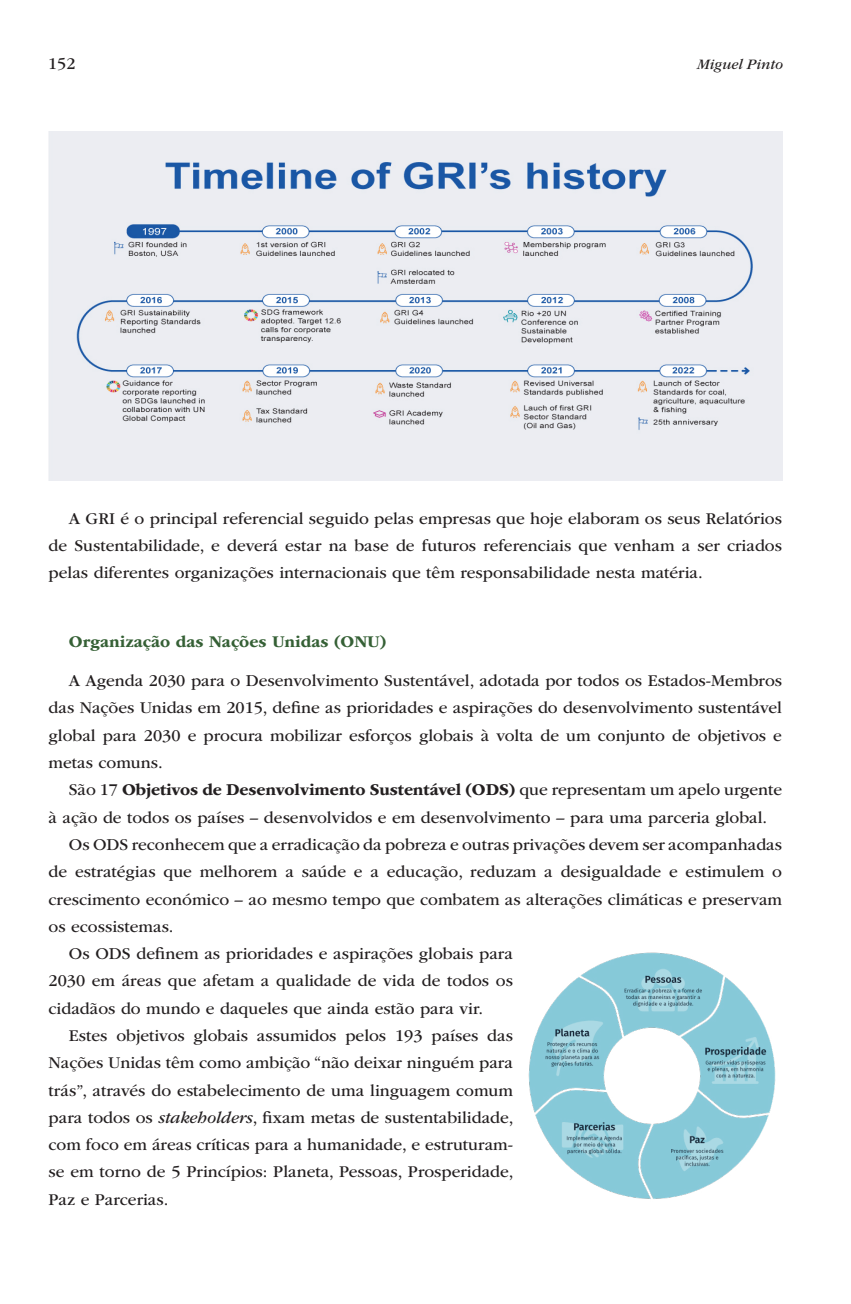
<style>
.page{position:relative;width:851px;height:1304px;background:#fff}
.page>*{position:absolute;margin:0;border:0;box-sizing:border-box;transform-origin:0 0}
.t1{font:17.2px/27.2px "ITC Garamond Std";color:#231f20;text-align:justify}
.t2{font:700 17.2px "ITC Garamond Std";letter-spacing:-.005em;color:#231f20}
.t3{font:700 17.2px "ITC Garamond Std";color:#356035}
.t4{font:17px "ITC Garamond Std";color:#231f20}
.t5{font:italic 15px "ITC Garamond Std";color:#231f20}
.s1{font-weight:400}
.s2{font-style:italic}
</style>
<div class="page">
<img style="left:49px;top:132px;width:733px;height:348px">
<img style="left:528px;top:952px;width:248px;height:247px">
<p class="t4" style="left:48px;top:54px;width:29px">152</p>
<p class="t5" style="left:697px;top:56px;width:87px">Miguel Pinto</p>
<p class="t1" style="left:49px;top:505px;width:734px;text-indent:20px">A GRI é o principal referencial seguido pelas empresas que hoje elaboram os seus Relatórios de Sustentabilidade, e deverá estar na base de futuros referenciais que venham a ser criados pelas diferentes organizações internacionais que têm responsabilidade nesta matéria.</p>
<p class="t3" style="left:69px;top:632px;width:319px">Organização das Nações Unidas (ONU)</p>
<p class="t1" style="left:49px;top:667px;width:735px;text-indent:20px">A Agenda 2030 para o Desenvolvimento Sustentável, adotada por todos os Estados-Membros das Nações Unidas em 2015, define as prioridades e aspirações do desenvolvimento sustentável global para 2030 e procura mobilizar esforços globais à volta de um conjunto de objetivos e metas comuns.</p>
<p class="t2" style="left:69px;top:780px;width:714px"><span class="s1">São 17</span> Objetivos de Desenvolvimento Sustentável (ODS) <span class="s1">que representam um apelo urgente</span></p>
<p class="t1" style="left:49px;top:804px;width:720px">à ação de todos os países – desenvolvidos e em desenvolvimento – para uma parceria global.</p>
<p class="t1" style="left:69px;top:831px;width:714px">Os ODS reconhecem que a erradicação da pobreza e outras privações devem ser acompanhadas</p>
<p class="t1" style="left:49px;top:858px;width:734px">de estratégias que melhorem a saúde e a educação, reduzam a desigualdade e estimulem o</p>
<p class="t1" style="left:49px;top:886px;width:734px">crescimento económico – ao mesmo tempo que combatem as alterações climáticas e preservam</p>
<p class="t1" style="left:49px;top:913px;width:126px">os ecossistemas.</p>
<p class="t1" style="left:69px;top:940px;width:445px">Os ODS definem as prioridades e aspirações globais para</p>
<p class="t1" style="left:49px;top:968px;width:466px">2030 em áreas que afetam a qualidade de vida de todos os</p>
<p class="t1" style="left:49px;top:995px;width:436px">cidadãos do mundo e daqueles que ainda estão para vir.</p>
<p class="t1" style="left:69px;top:1022px;width:445px">Estes objetivos globais assumidos pelos 193 países das</p>
<p class="t1" style="left:49px;top:1049px;width:466px">Nações Unidas têm como ambição “não deixar ninguém para</p>
<p class="t1" style="left:49px;top:1077px;width:466px">trás”, através do estabelecimento de uma linguagem comum</p>
<p class="t1" style="left:49px;top:1104px;width:466px">para todos os <span class="s2">stakeholders</span>, fixam metas de sustentabilidade,</p>
<p class="t1" style="left:49px;top:1131px;width:466px">com foco em áreas críticas para a humanidade, e estruturam-</p>
<p class="t1" style="left:49px;top:1159px;width:466px">se em torno de 5 Princípios: Planeta, Pessoas, Prosperidade,</p>
<p class="t1" style="left:49px;top:1186px;width:121px">Paz e Parcerias.</p>
</div>
